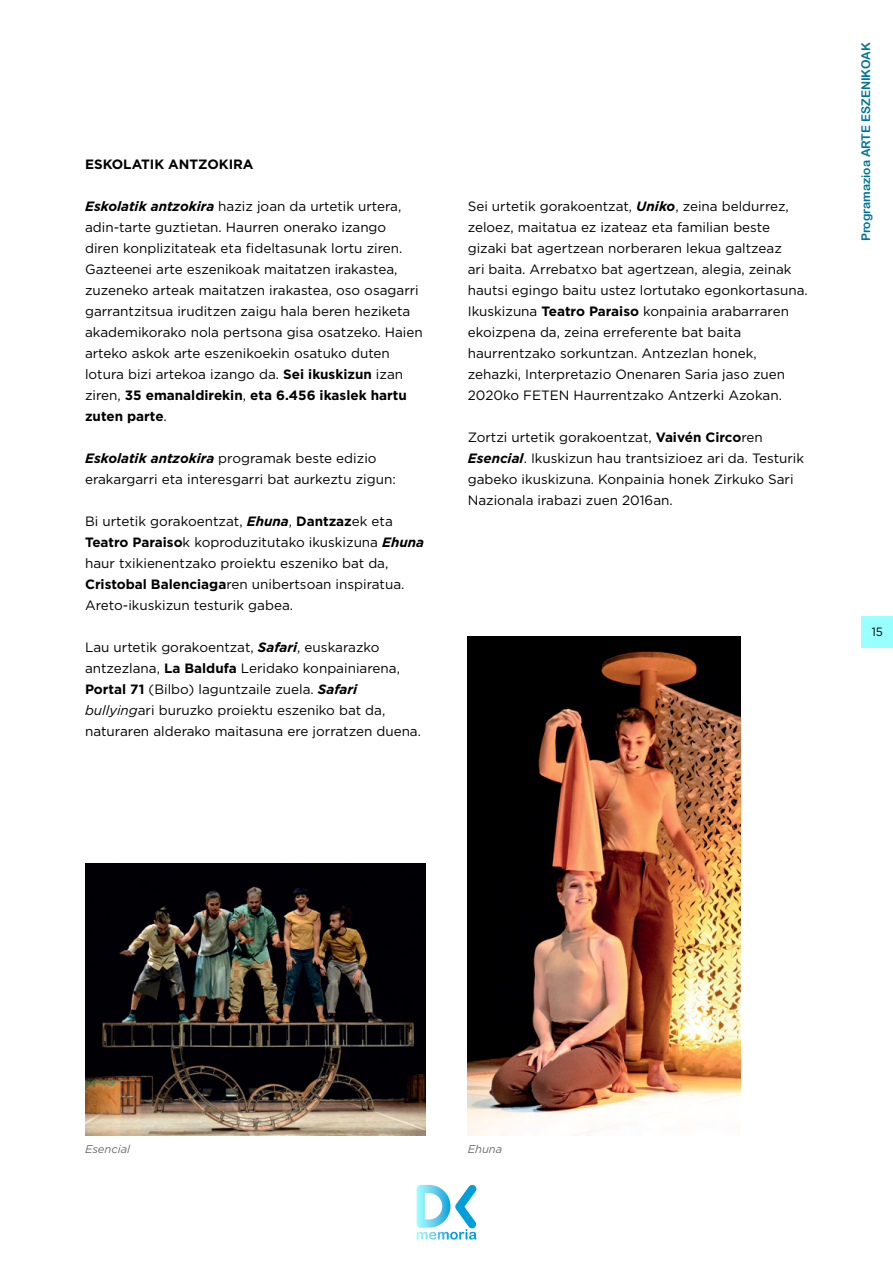
<style>
.page{position:relative;width:893px;height:1263px;background:#fff}
.page>*{position:absolute;margin:0;border:0;box-sizing:border-box;transform-origin:0 0}
.Cuerpo_de_texto{font:13.5px/21px "Gotham";color:#000}
.Cuerpo_de_texto-2{font:700 13.5px "Gotham";color:#000}
.t1{font:12px "Arial Rounded MT Bold";color:#007497}
.t2{font:12px "Gotham";color:#000;scale:.96 1}
.Pie_de_foto_nuevo{font:italic 11.25px "Gotham";color:#6b6b6b}
.s1{font-weight:700;font-style:italic}
.s2{font-weight:700}
.s3{font-style:italic}
</style>
<div class="page">
<div style="left:862px;top:616px;width:31px;height:31px;background:#9ff"></div>
<svg style="left:417px;top:1184px;width:60px;height:55px"></svg>
<img style="left:468px;top:636px;width:272px;height:499px">
<img style="left:85px;top:863px;width:340px;height:272px">
<p class="Cuerpo_de_texto-2" style="left:85px;top:155px;width:170px">ESKOLATIK ANTZOKIRA</p>
<p class="Cuerpo_de_texto" style="left:85px;top:195px;width:339px"><span class="s1">Eskolatik antzokira</span> haziz joan da urtetik urtera, adin-tarte guztietan. Haurren onerako izango diren konplizitateak eta fideltasunak lortu ziren.<br>Gazteenei arte eszenikoak maitatzen irakastea, zuzeneko arteak maitatzen irakastea, oso osagarri garrantzitsua iruditzen zaigu hala beren heziketa akademikorako nola pertsona gisa osatzeko. Haien arteko askok arte eszenikoekin osatuko duten lotura bizi artekoa izango da. <span class="s2">Sei ikuskizun</span> izan ziren, <span class="s2">35 emanaldirekin</span>, <span class="s2">eta 6.456 ikaslek hartu zuten parte</span>.</p>
<p class="Cuerpo_de_texto" style="left:85px;top:448px;width:312px"><span class="s1">Eskolatik antzokira</span> programak beste edizio erakargarri eta interesgarri bat aurkeztu zigun:</p>
<p class="Cuerpo_de_texto" style="left:85px;top:511px;width:341px">Bi urtetik gorakoentzat, <span class="s1">Ehuna</span>, <span class="s2">Dantzaz</span>ek eta <span class="s2">Teatro Paraiso</span>k koproduzitutako ikuskizuna <span class="s1">Ehuna </span>haur txikienentzako proiektu eszeniko bat da, <span class="s2">Cristobal Balenciaga</span>ren unibertsoan inspiratua.<br>Areto-ikuskizun testurik gabea.</p>
<p class="Cuerpo_de_texto" style="left:85px;top:637px;width:338px">Lau urtetik gorakoentzat, <span class="s1">Safari</span>, euskarazko antzezlana, <span class="s2">La Baldufa</span> Leridako konpainiarena, <span class="s2">Portal 71</span> (Bilbo) laguntzaile zuela. <span class="s1">Safari </span><span class="s3">bullying</span>ari buruzko proiektu eszeniko bat da, naturaren alderako maitasuna ere jorratzen duena.</p>
<p class="Cuerpo_de_texto" style="left:468px;top:196px;width:342px">Sei urtetik gorakoentzat, <span class="s1">Uniko</span>, zeina beldurrez, zeloez, maitatua ez izateaz eta familian beste gizaki bat agertzean norberaren lekua galtzeaz<br>ari baita. Arrebatxo bat agertzean, alegia, zeinak hautsi egingo baitu ustez lortutako egonkortasuna.<br>Ikuskizuna <span class="s2">Teatro Paraiso</span> konpainia arabarraren ekoizpena da, zeina erreferente bat baita haurrentzako sorkuntzan. Antzezlan honek, zehazki, Interpretazio Onenaren Saria jaso zuen 2020ko FETEN Haurrentzako Antzerki Azokan.</p>
<p class="Cuerpo_de_texto" style="left:468px;top:427px;width:338px">Zortzi urtetik gorakoentzat, <span class="s2">Vaivén Circo</span>ren <span class="s1">Esencial</span>. Ikuskizun hau trantsizioez ari da. Testurik gabeko ikuskizuna. Konpainia honek Zirkuko Sari Nazionala irabazi zuen 2016an.</p>
<p class="t1" style="left:859px;top:241px;width:200px;rotate:-90deg">Programazioa ARTE ESZENIKOAK</p>
<p class="t2" style="left:872px;top:624px;width:13px">15</p>
<p class="Pie_de_foto_nuevo" style="left:85px;top:1141px;width:47px">Esencial</p>
<p class="Pie_de_foto_nuevo" style="left:468px;top:1141px;width:36px">Ehuna</p>
</div>
